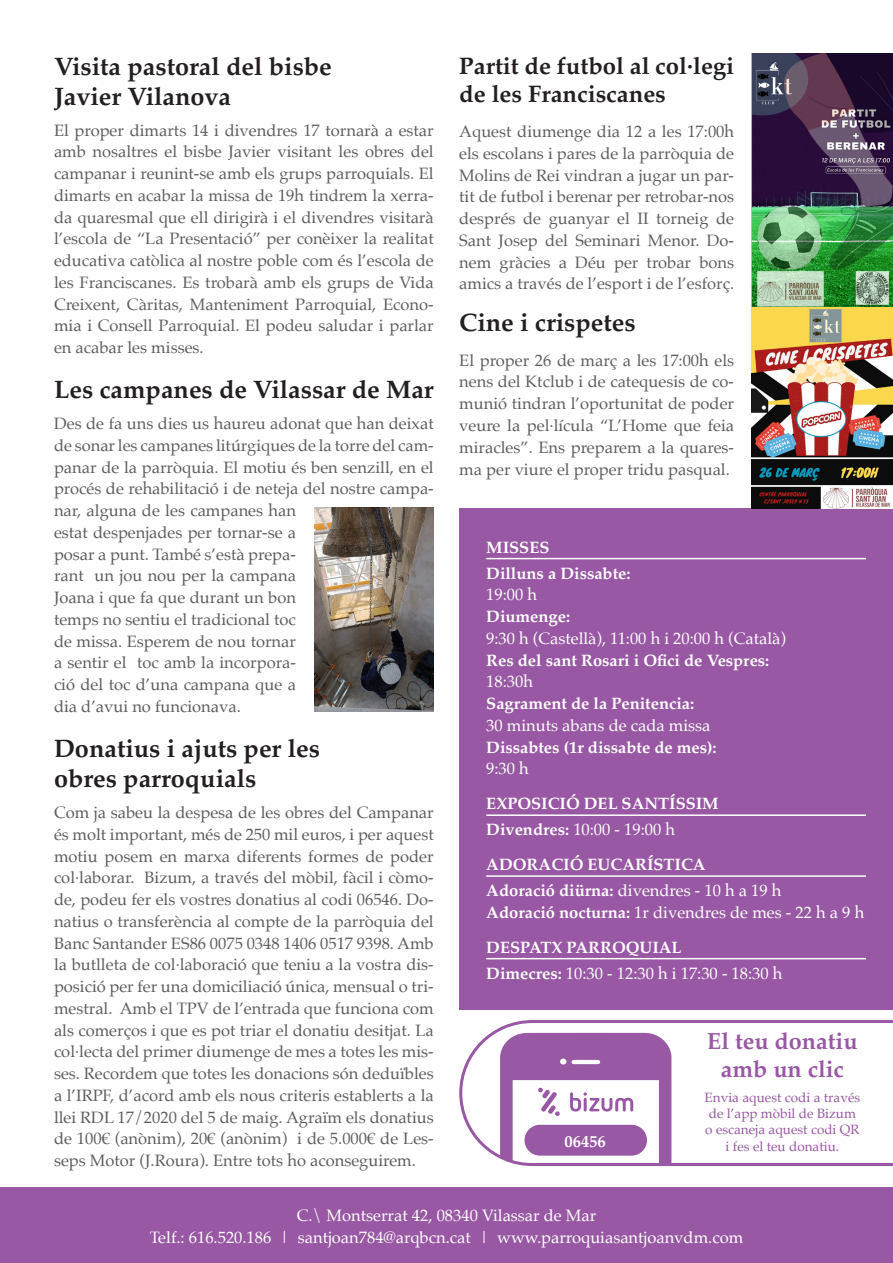
<style>
.page{position:relative;width:893px;height:1263px;background:#fff}
.page>*{position:absolute;margin:0;border:0;box-sizing:border-box;transform-origin:0 0}
.t1{font:700 25.2px/30.3px "Palatino";color:#231f20}
.t2{font:700 23.85px/28.7px "Palatino";color:#231f20}
.t3{font:700 23.4px "Palatino";color:#9858a3}
.Text_Base{font:16.5px/21.8px "Palatino";color:#5e5e5e;text-align:justify}
.t4{font:16.5px/21.8px "Palatino";color:#fff}
.Filet_misses{font:700 16.5px/21.8px "Palatino";color:#fff}
.t5{font:13.5px/16.2px "Palatino";color:#9858a3}
.s1{font-weight:400}
.s2{font-weight:700}
</style>
<div class="page">
<div style="left:0;top:1187px;width:893px;height:76px;background:#9858a3"></div>
<svg style="left:459px;top:1020px;width:434px;height:147px"></svg>
<svg style="left:500px;top:1033px;width:172px;height:133px"></svg>
<div style="left:524px;top:1125px;width:123px;height:30px;background:#9858a3;border-radius:15px"></div>
<div style="left:459px;top:508px;width:434px;height:501px;background:#9858a3"></div>
<hr style="left:486px;top:558px;width:380px;height:1px;background:#fff">
<hr style="left:486px;top:814px;width:380px;height:2px;background:#fff">
<hr style="left:486px;top:875px;width:380px;height:2px;background:#fff">
<hr style="left:486px;top:958px;width:380px;height:1px;background:#fff">
<img style="left:751px;top:54px;width:142px;height:454px">
<img style="left:314px;top:508px;width:120px;height:204px">
<p class="t1" style="left:54px;top:50px;width:279px">Visita pastoral del bisbe<br>Javier Vilanova</p>
<p class="Text_Base" style="left:54px;top:119px;width:381px">El proper dimarts 14 i divendres 17 tornarà a estar amb nosaltres el bisbe Javier visitant les obres del campanar i reunint-se amb els grups parroquials. El dimarts en acabar la missa de 19h tindrem la xerra&shy;da quaresmal que ell dirigirà i el divendres visitarà l’escola de “La Presentació” per conèixer la realitat educativa catòlica al nostre poble com és l’escola de les Franciscanes. Es trobarà amb els grups de Vida Creixent, Càritas, Manteniment Parroquial, Econo&shy;mia i Consell Parroquial. El podeu saludar i parlar en acabar les misses.</p>
<p class="t1" style="left:54px;top:374px;width:381px">Les campanes de Vilassar de Mar</p>
<p class="Text_Base" style="left:54px;top:412px;width:381px;text-align:left">Des de fa uns dies us haureu adonat que han deixat de sonar les campanes litúrgiques de la torre del cam&shy;panar de la parròquia. El motiu és ben senzill, en el procés de rehabilitació i de neteja del nostre campa&shy;nar, alguna de les campanes han<br>estat despenjades per tornar-se a<br>posar a punt. També s’està prepa-<br>rant un jou nou per la campana<br>Joana i que fa que durant un bon<br>temps no sentiu el tradicional toc<br>de missa. Esperem de nou tornar<br>a sentir el toc amb la incorpora-<br>ció del toc d’una campana que a<br>dia d’avui no funcionava.</p>
<p class="t1" style="left:54px;top:733px;width:267px">Donatius i ajuts per les obres parroquials</p>
<p class="Text_Base" style="left:54px;top:801px;width:381px">Com ja sabeu la despesa de les obres del Campanar és molt important, més de 250 mil euros, i per aquest motiu posem en marxa diferents formes de poder col·laborar. Bizum, a través del mòbil, fàcil i còmo&shy;de, podeu fer els vostres donatius al codi 06546. Do&shy;natius o transferència al compte de la parròquia del Banc Santander ES86 0075 0348 1406 0517 9398. Amb la butlleta de col·laboració que teniu a la vostra dis&shy;posició per fer una domiciliació única, mensual o tri&shy;mestral. Amb el TPV de l’entrada que funciona com als comerços i que es pot triar el donatiu desitjat. La col·lecta del primer diumenge de mes a totes les mis&shy;ses. Recordem que totes les donacions són deduïbles a l’IRPF, d’acord amb els nous criteris establerts a la llei RDL 17/2020 del 5 de maig. Agraïm els donatius de 100€ (anònim), 20€ (anònim) i de 5.000€ de Les&shy;seps Motor (J.Roura). Entre tots ho aconseguirem.</p>
<p class="t2" style="left:459px;top:51px;width:276px">Partit de futbol al col·legi de les Franciscanes</p>
<p class="Text_Base" style="left:459px;top:121px;width:276px">Aquest diumenge dia 12 a les 17:00h els escolans i pares de la parròquia de Molins de Rei vindran a jugar un par&shy;tit de futbol i berenar per retrobar-nos després de guanyar el II torneig de Sant Josep del Seminari Menor. Do&shy;nem gràcies a Déu per trobar bons amics a través de l’esport i de l’esforç.</p>
<p class="t1" style="left:459px;top:307px;width:178px">Cine i crispetes</p>
<p class="Text_Base" style="left:459px;top:349px;width:276px">El proper 26 de març a les 17:00h els nens del Ktclub i de catequesis de co&shy;munió tindran l’oportunitat de poder veure la pel·lícula “L’Home que feia miracles”. Ens preparem a la quares&shy;ma per viure el proper tridu pasqual.</p>
<p class="Filet_misses" style="left:486px;top:536px;width:65px">MISSES</p>
<p class="Filet_misses" style="left:486px;top:562px;width:146px">Dilluns a Dissabte:<br><span class="s1">19:00 h</span></p>
<p class="t4" style="left:486px;top:605px;width:301px"><span class="s2">Diumenge:<br></span>9:30 h (Castellà), 11:00 h i 20:00 h (Català)</p>
<p class="Filet_misses" style="left:486px;top:649px;width:285px">Res del sant Rosari i Ofici de Vespres:<br><span class="s1">18:30h</span></p>
<p class="Filet_misses" style="left:486px;top:692px;width:226px">Sagrament de la Penitencia:<br><span class="s1">30 minuts abans de cada missa</span></p>
<p class="Filet_misses" style="left:486px;top:736px;width:232px">Dissabtes (1r dissabte de mes):<br><span class="s1">9:30 h</span></p>
<p class="Filet_misses" style="left:486px;top:792px;width:234px">EXPOSICIÓ DEL SANTÍSSIM</p>
<p class="t4" style="left:486px;top:818px;width:190px"><span class="s2">Divendres:</span> 10:00 - 19:00 h</p>
<p class="Filet_misses" style="left:486px;top:853px;width:221px">ADORACIÓ EUCARÍSTICA</p>
<p class="t4" style="left:486px;top:879px;width:297px"><span class="s2">Adoració diürna:</span> divendres - 10 h a 19 h</p>
<p class="t4" style="left:486px;top:901px;width:379px"><span class="s2">Adoració nocturna:</span> 1r divendres de mes - 22 h a 9 h</p>
<p class="Filet_misses" style="left:486px;top:936px;width:197px">DESPATX PARROQUIAL</p>
<p class="t4" style="left:486px;top:962px;width:298px"><span class="s2">Dimecres:</span> 10:30 - 12:30 h i 17:30 - 18:30 h</p>
<p class="t3" style="left:707px;top:1021px;width:152px">El teu donatiu</p>
<p class="t3" style="left:721px;top:1049px;width:125px">amb un clic</p>
<p class="t5" style="left:705px;top:1089px;width:157px">Envia aquest codi a través de l’app mòbil de Bizum o escaneja aquest codi QR</p>
<p class="Filet_misses" style="left:565px;top:1130px;width:43px">06456</p>
<p class="t5" style="left:726px;top:1138px;width:115px">i fes el teu donatiu.</p>
<p class="t4" style="left:297px;top:1204px;width:301px">C.\ Montserrat 42, 08340 Vilassar de Mar</p>
<p class="t4" style="left:150px;top:1226px;width:595px">Telf.: 616.520.186 | santjoan784@arqbcn.cat | www.parroquiasantjoanvdm.com</p>
</div>
